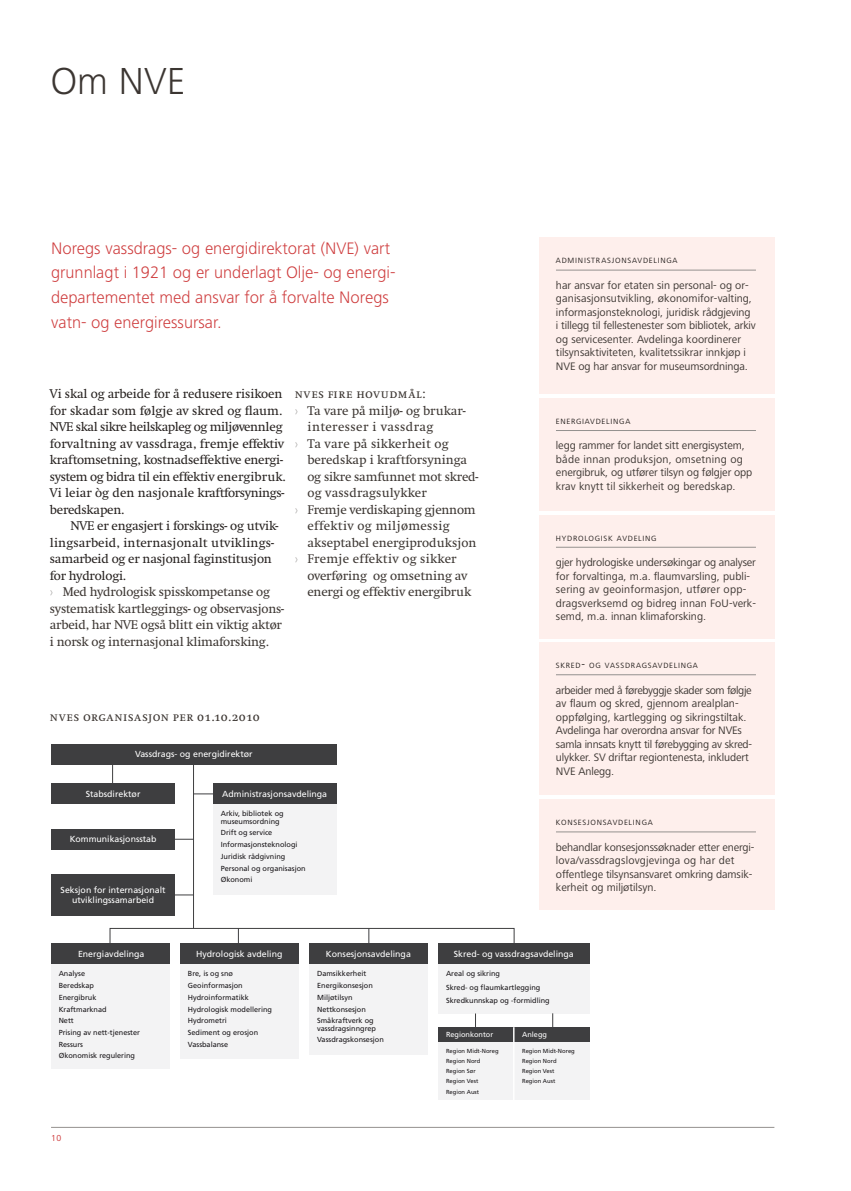
<style>
.page{position:relative;width:851px;height:1191px;background:#fff}
.page>*{position:absolute;margin:0;border:0;box-sizing:border-box;transform-origin:0 0}
.t1{font:300 39px "Frutiger Next LT";color:#3c3632}
.t2{font:300 17.25px/24.8px "Frutiger Next LT";color:#ce3b3c}
.t3{font:13.2px/16.5px "Swift";letter-spacing:-.02em;color:#3c3632}
.t4{font:13.2px/16.5px "Swift";letter-spacing:-.02em;color:#26211f}
.t5{font:13.2px "Swift";letter-spacing:.01em;color:#3c3632}
.t6{font:13.2px "Swift SC";letter-spacing:.03em;color:#3c3632}
.t7{font:13.2px "Swift";letter-spacing:.015em;color:#3c3632}
.t8{font:13.2px "Swift";letter-spacing:.02em;color:#3c3632}
.t9{font:13.2px "Swift";letter-spacing:.03em;color:#3c3632}
.t10{font:13.2px "Swift SC";letter-spacing:.06em;color:#3c3632}
.t11{font:11.25px/13.5px "Frutiger Next LT";color:#3c3632}
.t12{font:9px "Frutiger Next LT";color:#ce3b3c}
.t13{font:8.85px/9.4px "Frutiger";color:#fff;text-align:center}
.t14{font:7.8px "Frutiger Next LT";letter-spacing:.095em;color:#26211f}
.t15{font:7.35px/11.7px "Frutiger";color:#1a171a}
.t16{font:7.35px "Frutiger";color:#fff}
.t17{font:5.85px/10.2px "Frutiger";color:#1a171a}
.s1{color:#26211f}
.s2{font-family:"Swift SC";color:#9e9c9a}
.s3{font-size:11.25px}
</style>
<div class="page">
<hr style="left:51px;top:1127px;width:723px;height:1px;background:#94918f">
<hr style="left:193px;top:762px;width:1px;height:166px;background:#3e3e40">
<svg style="left:475px;top:1013px;width:1px;height:14px"></svg>
<svg style="left:112px;top:765px;width:1px;height:18px"></svg>
<svg style="left:194px;top:793px;width:19px;height:1px"></svg>
<svg style="left:174px;top:839px;width:19px;height:1px"></svg>
<svg style="left:174px;top:894px;width:19px;height:1px"></svg>
<div style="left:110px;top:928px;width:404px;height:16px;border:1px solid #3e3e40"></div>
<svg style="left:238px;top:928px;width:1px;height:15px"></svg>
<svg style="left:368px;top:928px;width:1px;height:15px"></svg>
<div style="left:51px;top:744px;width:285px;height:21px;background:#3e3e40"></div>
<div style="left:51px;top:783px;width:123px;height:21px;background:#3e3e40"></div>
<div style="left:51px;top:829px;width:123px;height:20px;background:#3e3e40"></div>
<div style="left:51px;top:874px;width:123px;height:41px;background:#3e3e40"></div>
<div style="left:51px;top:943px;width:118px;height:21px;background:#3e3e40"></div>
<div style="left:51px;top:964px;width:118px;height:105px;background:#f3f3f4"></div>
<div style="left:180px;top:943px;width:119px;height:21px;background:#3e3e40"></div>
<div style="left:180px;top:964px;width:119px;height:95px;background:#f3f3f4"></div>
<div style="left:309px;top:943px;width:119px;height:21px;background:#3e3e40"></div>
<div style="left:309px;top:964px;width:119px;height:90px;background:#f3f3f4"></div>
<div style="left:213px;top:783px;width:123px;height:21px;background:#3e3e40"></div>
<div style="left:213px;top:804px;width:123px;height:91px;background:#f3f3f4"></div>
<div style="left:438px;top:943px;width:152px;height:21px;background:#3e3e40"></div>
<div style="left:438px;top:964px;width:151px;height:49px;background:#f3f3f4"></div>
<div style="left:438px;top:1041px;width:151px;height:58px;background:#f3f3f4"></div>
<div style="left:438px;top:1027px;width:151px;height:14px;background:#3e3e40"></div>
<hr style="left:513px;top:1027px;width:1px;height:78px;background:#fff">
<svg style="left:552px;top:1013px;width:1px;height:14px"></svg>
<div style="left:539px;top:238px;width:235px;height:156px;background:#feefec"></div>
<hr style="left:556px;top:270px;width:199px;height:1px;background:#94918f">
<div style="left:539px;top:398px;width:235px;height:112px;background:#feefec"></div>
<hr style="left:556px;top:430px;width:199px;height:1px;background:#94918f">
<div style="left:539px;top:515px;width:235px;height:123px;background:#feefec"></div>
<hr style="left:556px;top:547px;width:199px;height:1px;background:#94918f">
<div style="left:539px;top:642px;width:235px;height:153px;background:#feefec"></div>
<hr style="left:556px;top:674px;width:199px;height:1px;background:#94918f">
<div style="left:539px;top:799px;width:235px;height:110px;background:#feefec"></div>
<hr style="left:556px;top:831px;width:199px;height:1px;background:#94918f">
<h1 class="t1" style="left:50px;top:59px;width:136px">Om NVE</h1>
<h2 class="t2" style="left:51px;top:235px;width:346px">Noregs vassdrags- og energidirektorat (NVE) vart grunnlagt i 1921 og er underlagt Olje- og energi&shy;departementet med ansvar for å forvalte Noregs vatn- og energiressursar.</h2>
<p class="t4" style="left:50px;top:386px;width:237px">Vi skal og arbeide for å redusere risikoen for skadar som følgje av skred og flaum.<br>NVE skal sikre heilskapleg og miljøvennleg forvaltning av vassdraga, fremje effektiv kraftomsetning, kostnadseffektive energi&shy;system og bidra til ein effektiv energibruk.<br>Vi leiar òg den nasjonale kraftforsynings&shy;beredskapen.</p>
<p class="t3" style="left:50px;top:518px;width:236px;text-indent:21px"><span class="s1">NVE er engasjert i forskings- og utvik&shy;lingsarbeid, internasjonalt utviklings&shy;samarbeid og er nasjonal faginstitusjon for hydrologi.<br></span><span class="s2">›</span> Med hydrologisk spisskompetanse og systematisk kartleggings- og observasjons&shy;arbeid, har NVE også blitt ein viktig aktør i norsk og internasjonal klimaforsking.</p>
<p class="t10" style="left:295px;top:386px;width:132px">nves fire hovudmål:</p>
<p class="t3" style="left:295px;top:402px;width:172px"><span class="s2">›</span> Ta vare på miljø- og brukar-</p>
<p class="t9" style="left:307px;top:419px;width:127px">interesser i vassdrag</p>
<p class="t5" style="left:295px;top:436px;width:156px"><span class="s2">›</span> Ta vare på sikkerheit og</p>
<p class="t3" style="left:307px;top:452px;width:161px">beredskap i kraftforsyninga</p>
<p class="t3" style="left:307px;top:468px;width:172px">og sikre samfunnet mot skred-</p>
<p class="t5" style="left:307px;top:485px;width:121px">og vassdragsulykker</p>
<p class="t3" style="left:295px;top:501px;width:182px"><span class="s2">›</span> Fremje verdiskaping gjennom</p>
<p class="t8" style="left:307px;top:518px;width:144px">effektiv og miljømessig</p>
<p class="t3" style="left:307px;top:534px;width:170px">akseptabel energiproduksjon</p>
<p class="t7" style="left:295px;top:551px;width:163px"><span class="s2">›</span> Fremje effektiv og sikker</p>
<p class="t3" style="left:307px;top:567px;width:161px">overføring og omsetning av</p>
<p class="t3" style="left:307px;top:584px;width:165px">energi og effektiv energibruk</p>
<p class="t6" style="left:50px;top:709px;width:211px">nves organisasjon per 01.10.2010</p>
<p class="t13" style="left:135px;top:749px;width:119px">Vassdrags- og energidirektør</p>
<p class="t13" style="left:86px;top:789px;width:56px">Stabsdirektør</p>
<p class="t13" style="left:70px;top:834px;width:88px">Kommunikasjonsstab</p>
<p class="t13" style="left:222px;top:789px;width:106px">Administrasjonsavdelinga</p>
<p class="t15" style="left:221px;top:810px;width:64px;line-height:7.4px">Arkiv, bibliotek og museumsordning</p>
<p class="t15" style="left:221px;top:827px;width:86px">Drift og service<br>Informasjonsteknologi<br>Juridisk rådgivning<br>Personal og organisasjon<br>Økonomi</p>
<p class="t13" style="left:61px;top:885px;width:106px">Seksjon for internasjonalt utviklingssamarbeid</p>
<p class="t14" style="left:556px;top:256px;width:123px">ADMINISTRASJONSAVDELINGA</p>
<p class="t11" style="left:556px;top:278px;width:201px">har ansvar for etaten sin personal- og or&shy;ganisasjonsutvikling, økonomifor-valting, informasjonsteknologi, juridisk rådgjeving<br>i tillegg til fellestenester som bibliotek, arkiv og servicesenter. Avdelinga koordinerer tilsynsaktiviteten, kvalitetssikrar innkjøp i NVE og har ansvar for museumsordninga.</p>
<p class="t14" style="left:556px;top:417px;width:76px">ENERGIAVDELINGA</p>
<p class="t11" style="left:556px;top:439px;width:198px">legg rammer for landet sitt energisystem, både innan produksjon, omsetning og energibruk, og utfører tilsyn og følgjer opp krav knytt til sikkerheit og beredskap.</p>
<p class="t14" style="left:556px;top:533px;width:102px">HYDROLOGISK AVDELING</p>
<p class="t11" style="left:556px;top:555px;width:201px">gjer hydrologiske undersøkingar og analyser for forvaltinga, m.a. flaumvarsling, publi&shy;sering av geoinformasjon, utfører opp&shy;dragsverksemd og bidreg innan FoU-verk&shy;semd, m.a. innan klimaforsking.</p>
<p class="t14" style="left:556px;top:661px;width:143px">SKRED<span class="s3">-</span> OG VASSDRAGSAVDELINGA</p>
<p class="t11" style="left:556px;top:683px;width:198px">arbeider med å førebyggje skader som følgje av flaum og skred, gjennom arealplan&shy;oppfølging, kartlegging og sikringstiltak.<br>Avdelinga har overordna ansvar for NVEs samla innsats knytt til førebygging av skred&shy;ulykker. SV driftar regiontenesta, inkludert NVE Anlegg.</p>
<p class="t14" style="left:556px;top:818px;width:98px">KONSESJONSAVDELINGA</p>
<p class="t11" style="left:556px;top:840px;width:200px">behandlar konsesjonssøknader etter energi&shy;lova/vassdragslovgjevinga og har det offentlege tilsynsansvaret omkring damsik&shy;kerheit og miljøtilsyn.</p>
<p class="t13" style="left:78px;top:949px;width:68px">Energiavdelinga</p>
<p class="t15" style="left:59px;top:968px;width:83px">Analyse<br>Beredskap<br>Energibruk<br>Kraftmarknad<br>Nett<br>Prising av nett-tjenester<br>Ressurs<br>Økonomisk regulering</p>
<p class="t12" style="left:51px;top:1133px;width:12px">10</p>
<p class="t13" style="left:196px;top:949px;width:88px">Hydrologisk avdeling</p>
<p class="t15" style="left:188px;top:968px;width:86px">Bre, is og snø<br>Geoinformasjon<br>Hydroinformatikk<br>Hydrologisk modellering<br>Hydrometri<br>Sediment og erosjon<br>Vassbalanse</p>
<p class="t13" style="left:326px;top:949px;width:86px">Konsesjonsavdelinga</p>
<p class="t15" style="left:317px;top:968px;width:58px">Damsikkerheit<br>Energikonsesjon<br>Miljøtilsyn<br>Nettkonsesjon<br>Småkraftverk og</p>
<p class="t15" style="left:317px;top:1022px;width:68px">vassdragsinngrep<br>Vassdragskonsesjon</p>
<p class="t13" style="left:453px;top:949px;width:121px">Skred- og vassdragsavdelinga</p>
<p class="t15" style="left:446px;top:967px;width:105px;line-height:13.2px">Areal og sikring<br>Skred- og flaumkartlegging<br>Skredkunnskap og -formidling</p>
<p class="t16" style="left:446px;top:1029px;width:49px">Regionkontor</p>
<p class="t16" style="left:522px;top:1029px;width:26px">Anlegg</p>
<p class="t17" style="left:446px;top:1045px;width:54px">Region Midt-Noreg<br>Region Nord<br>Region Sør<br>Region Vest<br>Region Aust</p>
<p class="t17" style="left:522px;top:1045px;width:54px">Region Midt-Noreg<br>Region Nord<br>Region Vest<br>Region Aust</p>
</div>
